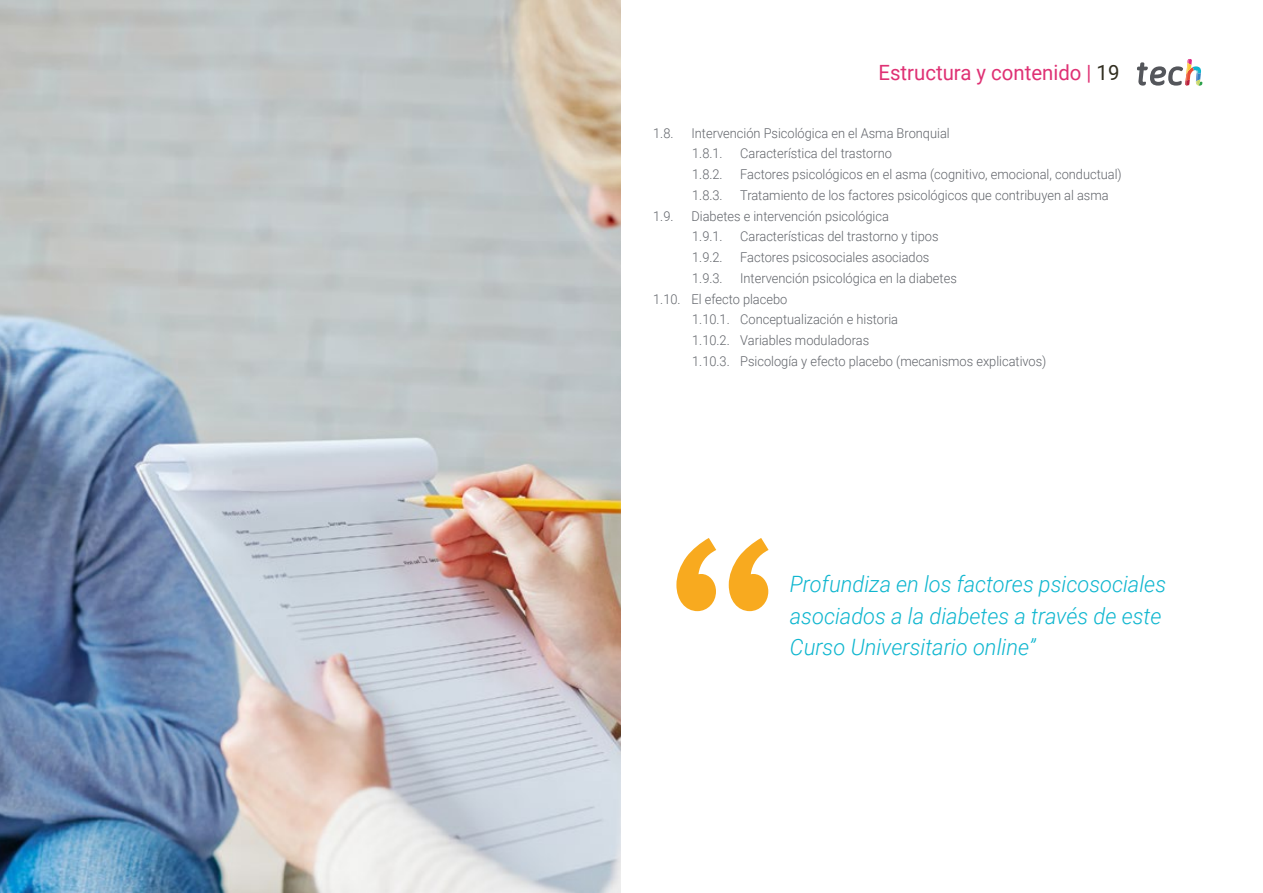
<style>
.page{position:relative;width:1263px;height:893px;background:#fff}
.page>*{position:absolute;margin:0;border:0;box-sizing:border-box;transform-origin:0 0}
.t1{font:italic 300 22.5px/31.5px "Roboto";color:#0fb6cf}
.t2{font:21px "Roboto";color:#df3174}
.t3{font:300 13.5px/20.7px "Roboto";color:#61646a;scale:.95 1}
.s1{color:#312e20}
</style>
<div class="page">
<img style="left:0;top:0;width:621px;height:893px">
<svg style="left:676px;top:538px;width:92px;height:73px"></svg>
<svg style="left:1137px;top:59px;width:65px;height:27px"></svg>
<h2 class="t2" style="left:878px;top:57px;width:242px">Estructura y contenido | <span class="s1">19</span></h2>
<p class="t3" style="left:653px;top:122px;width:23px">1.8.</p>
<p class="t3" style="left:691px;top:122px;width:273px">Intervención Psicológica en el Asma Bronquial<br>1.8.1.</p>
<p class="t3" style="left:740px;top:143px;width:161px">Característica del trastorno</p>
<p class="t3" style="left:692px;top:164px;width:34px">1.8.2.</p>
<p class="t3" style="left:740px;top:164px;width:403px">Factores psicológicos en el asma (cognitivo, emocional, conductual)</p>
<p class="t3" style="left:692px;top:184px;width:34px">1.8.3.</p>
<p class="t3" style="left:740px;top:184px;width:389px">Tratamiento de los factores psicológicos que contribuyen al asma</p>
<p class="t3" style="left:653px;top:205px;width:23px">1.9.</p>
<p class="t3" style="left:691px;top:205px;width:209px">Diabetes e intervención psicológica<br>1.9.1.</p>
<p class="t3" style="left:740px;top:226px;width:210px">Características del trastorno y tipos</p>
<p class="t3" style="left:692px;top:247px;width:34px">1.9.2.</p>
<p class="t3" style="left:740px;top:247px;width:201px">Factores psicosociales asociados</p>
<p class="t3" style="left:692px;top:267px;width:34px">1.9.3.</p>
<p class="t3" style="left:740px;top:267px;width:230px">Intervención psicológica en la diabetes</p>
<p class="t3" style="left:653px;top:288px;width:143px">1.10. El efecto placebo</p>
<p class="t3" style="left:692px;top:309px;width:218px">1.10.1. Conceptualización e historia</p>
<p class="t3" style="left:692px;top:330px;width:188px">1.10.2. Variables moduladoras</p>
<p class="t3" style="left:692px;top:350px;width:374px">1.10.3. Psicología y efecto placebo (mecanismos explicativos)</p>
<h1 class="t1" style="left:790px;top:568px;width:378px">Profundiza en los factores psicosociales asociados a la diabetes a través de este<br>Curso Universitario online”</h1>
</div>
